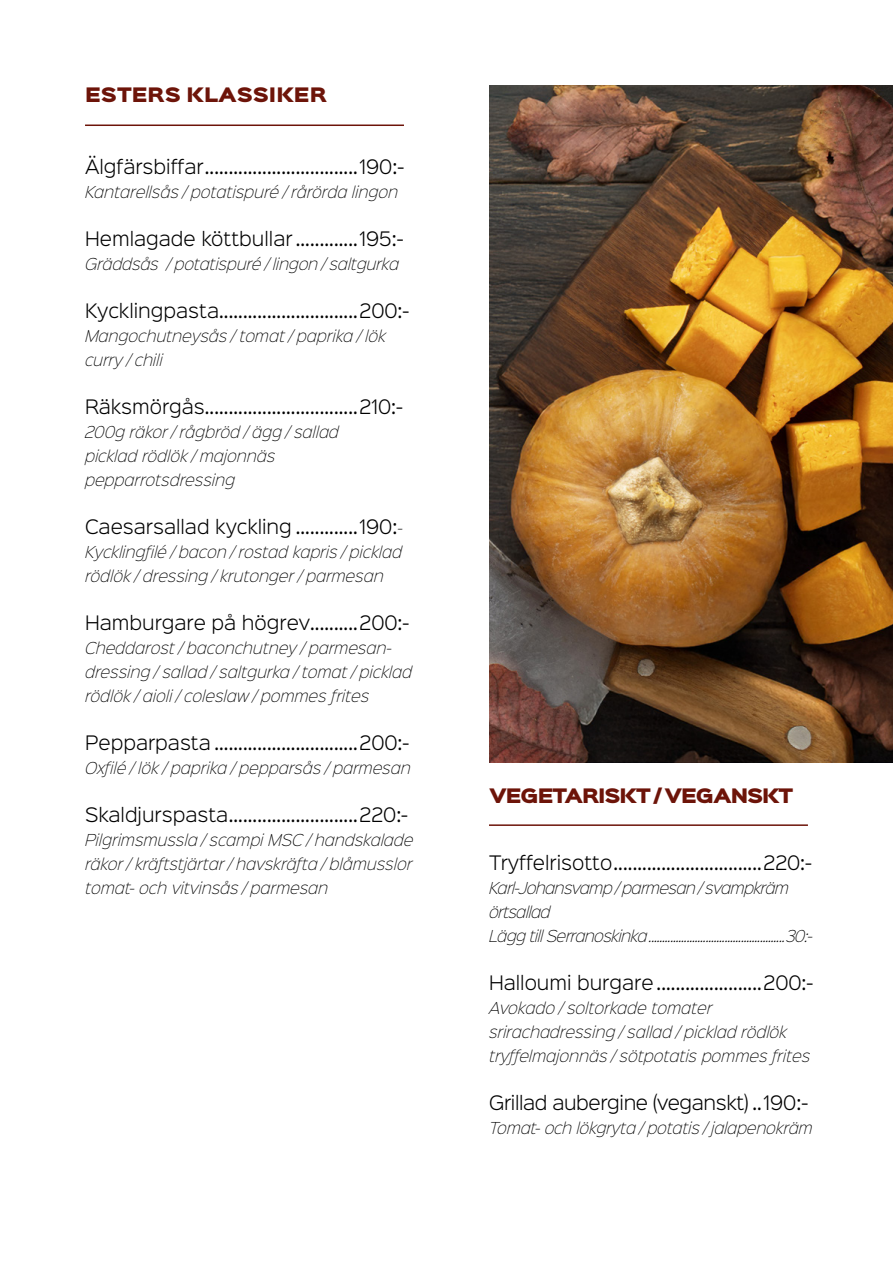
<style>
.page{position:relative;width:893px;height:1263px;background:#fff}
.page>*{position:absolute;margin:0;border:0;box-sizing:border-box;transform-origin:0 0}
.t1{font:300 18px "Sinkin Sans 300";color:#000}
.t2{font:300 18px "Sinkin Sans 300";letter-spacing:-.02em;color:#000}
.t3{font:18px "Sinkin Sans 900 X Black";letter-spacing:-.06em;color:#6d1409}
.t4{font:18px "Sinkin Sans 900 X Black";color:#6d1409}
.t5{font:italic 14.85px/24px "Sinkin Sans 200 X Light";color:#000}
.t6{font:italic 14.85px/24px "Sinkin Sans 200 X Light";letter-spacing:-.04em;color:#000}
.s1{font-family:"Sinkin Sans 200 X Light";font-weight:400;font-style:italic;font-size:14.85px}
</style>
<div class="page">
<img style="left:489px;top:85px;width:404px;height:677px">
<hr style="left:85px;top:125px;width:319px;height:1px;background:#6d1409">
<hr style="left:489px;top:824px;width:319px;height:2px;background:#6d1409">
<p class="t4" style="left:85px;top:85px;width:243px">ESTERS KLASSIKER</p>
<p class="t1" style="left:85px;top:152px;width:321px">Älgfärsbiffar................................190:-</p>
<p class="t5" style="left:85px;top:179px;width:314px">Kantarellsås / potatispuré / rårörda lingon</p>
<p class="t1" style="left:85px;top:224px;width:320px">Hemlagade köttbullar .............195:-</p>
<p class="t5" style="left:85px;top:251px;width:315px">Gräddsås / potatispuré / lingon / saltgurka</p>
<p class="t1" style="left:85px;top:296px;width:326px">Kycklingpasta.............................200:-</p>
<p class="t5" style="left:85px;top:323px;width:302px">Mangochutneysås / tomat / paprika / lök curry / chili</p>
<p class="t1" style="left:85px;top:392px;width:319px">Räksmörgås................................210:-</p>
<p class="t5" style="left:85px;top:419px;width:255px">200g räkor / rågbröd / ägg / sallad picklad rödlök / majonnäs pepparrotsdressing</p>
<p class="t1" style="left:85px;top:512px;width:319px">Caesarsallad kyckling .............190:<span class="s1">-</span></p>
<p class="t5" style="left:85px;top:539px;width:318px">Kycklingfilé / bacon / rostad kapris / picklad rödlök / dressing / krutonger / parmesan</p>
<p class="t1" style="left:85px;top:608px;width:326px">Hamburgare på högrev..........200:-</p>
<p class="t5" style="left:85px;top:635px;width:328px">Cheddarost / baconchutney / parmesan&shy;dressing / sallad / saltgurka / tomat / picklad rödlök / aioli / coleslaw / pommes frites</p>
<p class="t1" style="left:85px;top:728px;width:326px">Pepparpasta ..............................200:-</p>
<p class="t5" style="left:85px;top:755px;width:327px">Oxfilé / lök / paprika / pepparsås / parmesan</p>
<p class="t1" style="left:85px;top:800px;width:324px">Skaldjurspasta...........................220:-</p>
<p class="t5" style="left:85px;top:827px;width:330px;text-align:justify">Pilgrimsmussla / scampi MSC / handskalade räkor / kräftstjärtar / havskräfta / blåmusslor tomat- och vitvinsås / parmesan</p>
<p class="t3" style="left:489px;top:787px;width:306px">VEGETARISKT / VEGANSKT</p>
<p class="t1" style="left:489px;top:848px;width:324px">Tryffelrisotto...............................220:-</p>
<p class="t6" style="left:489px;top:875px;width:325px">Karl-Johansvamp / parmesan / svampkräm örtsallad<br>Lägg till Serranoskinka ..................................................30:-</p>
<p class="t1" style="left:489px;top:968px;width:326px">Halloumi burgare ......................200:-</p>
<p class="t5" style="left:489px;top:995px;width:323px">Avokado / soltorkade tomater srirachadressing / sallad / picklad rödlö k tryffelmajonnäs / sö tpotatis pommes frites</p>
<p class="t2" style="left:489px;top:1088px;width:321px">Grillad aubergine (veganskt) ..190:-</p>
<p class="t5" style="left:489px;top:1115px;width:325px">Tomat- och lökgryta / potatis / jalapenokräm</p>
</div>
